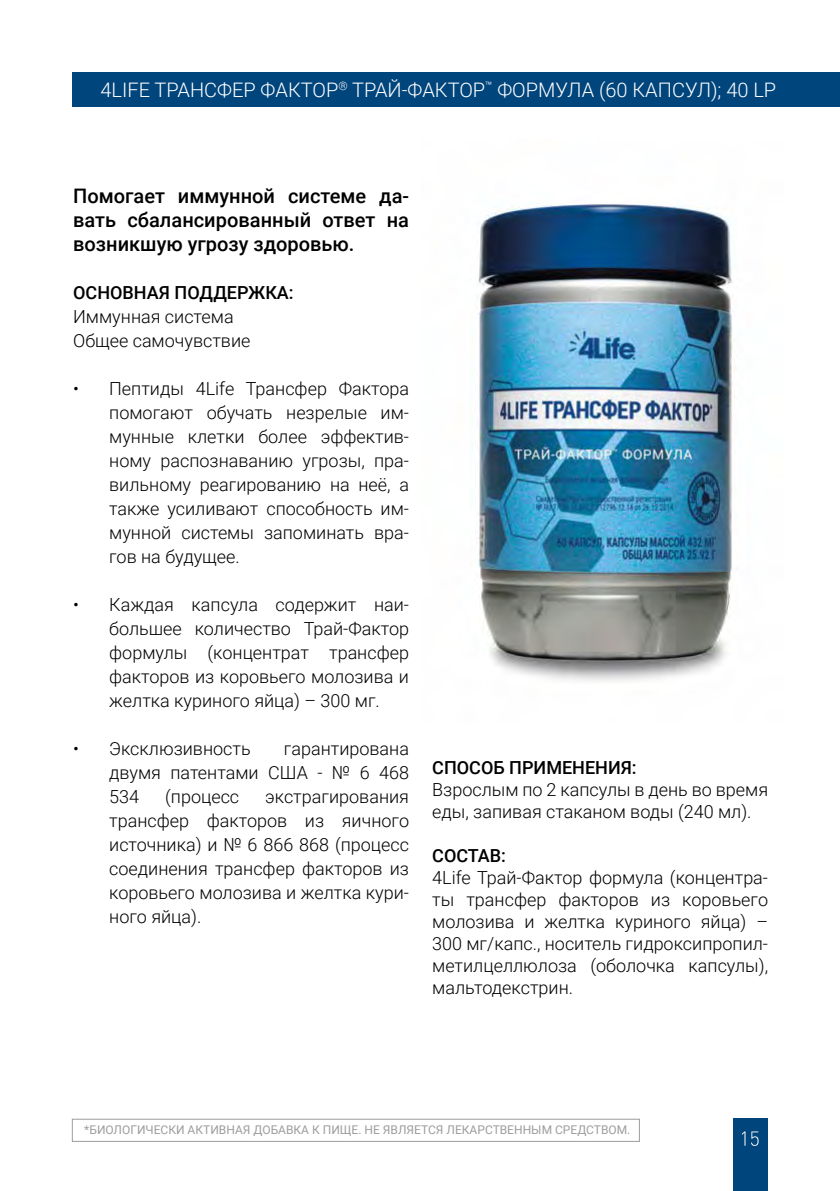
<style>
.page{position:relative;width:840px;height:1191px;background:#fff}
.page>*{position:absolute;margin:0;border:0;box-sizing:border-box;transform-origin:0 0}
.t1{font:500 20px/24px "Roboto";color:#000;text-align:justify}
.t2{font:300 20px "Roboto";color:#fff}
.t3{font:300 18px/24px "Roboto";color:#000;text-align:justify}
.t4{font:500 18px "Roboto";color:#000}
.t5{font:12px "Roboto";color:#9d9d9c}
</style>
<div class="page">
<img style="left:471px;top:203px;width:264px;height:478px">
<div style="left:733px;top:1119px;width:34px;height:72px;background:#00457c"></div>
<svg style="left:741px;top:1131px;width:17px;height:14px"></svg>
<div style="left:72px;top:73px;width:767px;height:34px;background:#00457c"></div>
<div style="left:72px;top:1119px;width:567px;height:22px;border:1px solid #9d9d9c"></div>
<p class="t2" style="left:100px;top:76px;width:677px">4LIFE ТРАНСФЕР ФАКТОР<sup>®</sup> ТРАЙ-ФАКТОР<sup>™</sup> ФОРМУЛА (60 КАПСУЛ); 40 LP</p>
<p class="t1" style="left:73px;top:183px;width:337px">Помогает иммунной системе да&shy;вать сбалансированный ответ на возникшую угрозу здоровью.</p>
<p class="t4" style="left:73px;top:280px;width:222px">ОСНОВНАЯ ПОДДЕРЖКА:</p>
<p class="t3" style="left:73px;top:304px;width:179px">Иммунная система<br>Общее самочувствие</p>
<p class="t3" style="left:109px;top:376px;width:301px;text-indent:-36px">• Пептиды 4Life Трансфер Фактора помогают обучать незрелые им&shy;мунные клетки более эффектив&shy;ному распознаванию угрозы, пра&shy;вильному реагированию на неё, а также усиливают способность им&shy;мунной системы запоминать вра&shy;гов на будущее.</p>
<p class="t3" style="left:109px;top:592px;width:301px;text-indent:-36px">• Каждая капсула содержит наи&shy;большее количество Трай-Фактор формулы (концентрат трансфер факторов из коровьего молозива и желтка куриного яйца) – 300 мг.</p>
<p class="t3" style="left:73px;top:736px;width:179px">• Эксклюзивность</p>
<p class="t3" style="left:109px;top:736px;width:301px;text-indent:174px">гарантирована двумя патентами США - № 6 468<br>534</p>
<p class="t3" style="left:165px;top:784px;width:75px">(процесс</p>
<p class="t3" style="left:109px;top:784px;width:301px;text-indent:156px">экстрагирования трансфер факторов из яичного источника) и № 6 866 868 (процесс соединения трансфер факторов из коровьего молозива и желтка кури&shy;ного яйца).</p>
<p class="t4" style="left:432px;top:754px;width:206px">СПОСОБ ПРИМЕНЕНИЯ:</p>
<p class="t3" style="left:432px;top:777px;width:337px;line-height:22px">Взрослым по 2 капсулы в день во время еды, запивая стаканом воды (240 мл).</p>
<p class="t4" style="left:432px;top:842px;width:75px">СОСТАВ:</p>
<p class="t3" style="left:432px;top:865px;width:337px;line-height:22px">4Life Трай-Фактор формула (концентра&shy;ты трансфер факторов из коровьего молозива и желтка куриного яйца) – 300 мг/капс., носитель гидроксипропил&shy;метилцеллюлоза (оболочка капсулы), мальтодекстрин.</p>
<p class="t5" style="left:84px;top:1121px;width:547px">*БИОЛОГИЧЕСКИ АКТИВНАЯ ДОБАВКА К ПИЩЕ. НЕ ЯВЛЯЕТСЯ ЛЕКАРСТВЕННЫМ СРЕДСТВОМ.</p>
</div>
